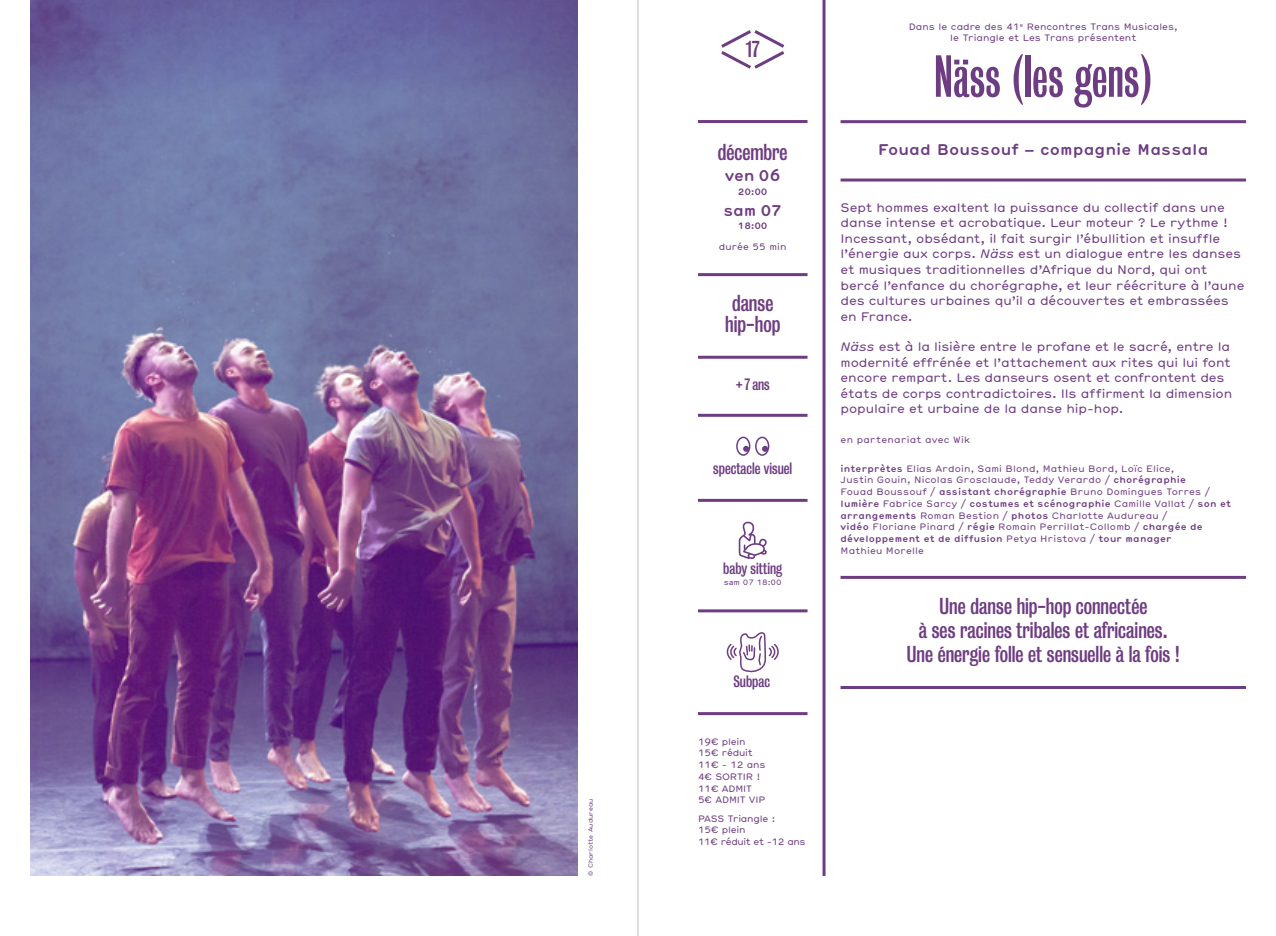
<style>
.page{position:relative;width:1276px;height:936px;background:#fff}
.page>*{position:absolute;margin:0;border:0;box-sizing:border-box;transform-origin:0 0}
.t1{font:54px "Bureau Grot Comp";color:#6e3c82}
.t2{font:21px/24.2px "Bureau Grot Cond";color:#6e3c82;text-align:center}
.t3{font:700 15px "Hermes";color:#6e3c82}
.t4{font:15px "Bureau Grot Cond";color:#6e3c82}
.t5{font:12px/15.6px "Hermes";letter-spacing:-.01em;color:#6e3c82}
.t6{font:9px/11.7px "Hermes";letter-spacing:.015em;color:#6e3c82;text-align:center}
.t7{font:9px/11.7px "Hermes";letter-spacing:-.02em;color:#6e3c82}
.t8{font:700 9px "Hermes";letter-spacing:-.02em;color:#6e3c82}
.t9{font:7.5px "Hermes";letter-spacing:-.01em;color:#6e3c82}
.t10{font:6px "Hermes";color:#6e3c82}
.s1{font-style:italic}
.s2{font-weight:700}
</style>
<div class="page">
<img style="left:30px;top:0;width:548px;height:875px">
<hr style="left:822px;top:0;width:3px;height:875px;background:#6e3c82">
<hr style="left:840px;top:120px;width:406px;height:3px;background:#6e3c82">
<hr style="left:840px;top:178px;width:406px;height:3px;background:#6e3c82">
<hr style="left:840px;top:576px;width:406px;height:3px;background:#6e3c82">
<hr style="left:840px;top:686px;width:406px;height:3px;background:#6e3c82">
<svg style="left:721px;top:30px;width:64px;height:39px"></svg>
<hr style="left:698px;top:120px;width:109px;height:3px;background:#6e3c82">
<hr style="left:698px;top:273px;width:109px;height:3px;background:#6e3c82">
<hr style="left:698px;top:356px;width:109px;height:3px;background:#6e3c82">
<hr style="left:698px;top:414px;width:109px;height:3px;background:#6e3c82">
<svg style="left:743px;top:446px;width:4px;height:6px"></svg>
<div style="left:736px;top:436px;width:14px;height:20px;border:2px solid #6e3c82;border-radius:50%"></div>
<svg style="left:762px;top:446px;width:4px;height:6px"></svg>
<div style="left:755px;top:436px;width:14px;height:20px;border:2px solid #6e3c82;border-radius:50%"></div>
<hr style="left:698px;top:499px;width:109px;height:3px;background:#6e3c82">
<svg style="left:738px;top:521px;width:29px;height:38px"></svg>
<hr style="left:698px;top:609px;width:109px;height:3px;background:#6e3c82">
<svg style="left:726px;top:632px;width:53px;height:41px"></svg>
<hr style="left:698px;top:712px;width:109px;height:3px;background:#6e3c82">
<hr style="left:638px;top:0;width:1px;height:935px;background:#bcbdc0">
<p class="t10" style="left:586px;top:875px;width:79px;rotate:-90deg">© Charlotte Audureau</p>
<h2 class="t2" style="left:746px;top:37px;width:15px">17</h2>
<h2 class="t2" style="left:718px;top:140px;width:71px">décembre</h2>
<p class="t3" style="left:725px;top:164px;width:57px">ven 06</p>
<p class="t8" style="left:738px;top:185px;width:31px">20:00</p>
<p class="t3" style="left:723px;top:199px;width:60px">sam 07</p>
<p class="t8" style="left:738px;top:219px;width:31px">18:00</p>
<p class="t6" style="left:719px;top:240px;width:69px">durée 55 min</p>
<h2 class="t2" style="left:725px;top:293px;width:57px;line-height:21px">danse hip-hop</h2>
<p class="t4" style="left:736px;top:376px;width:36px">+ 7 ans</p>
<p class="t4" style="left:713px;top:459px;width:81px">spectacle visuel</p>
<p class="t4" style="left:723px;top:559px;width:60px">baby sitting</p>
<p class="t9" style="left:724px;top:576px;width:59px">sam 07 18:00</p>
<p class="t4" style="left:733px;top:673px;width:38px">Subpac</p>
<p class="t7" style="left:698px;top:735px;width:69px">19€ plein<br>15€ réduit<br>11€ - 12 ans<br>4€ SORTIR !<br>11€ ADMIT<br>5€ ADMIT VIP</p>
<p class="t7" style="left:698px;top:811px;width:109px">PASS Triangle :<br>15€ plein<br>11€ réduit et -12 ans</p>
<p class="t6" style="left:908px;top:20px;width:270px">Dans le cadre des 41<sup>e</sup> Rencontres Trans Musicales, le Triangle et Les Trans présentent</p>
<h1 class="t1" style="left:933px;top:46px;width:221px">Näss (les gens)</h1>
<p class="t3" style="left:878px;top:138px;width:332px">Fouad Boussouf – compagnie Massala</p>
<p class="t5" style="left:840px;top:199px;width:405px">Sept hommes exaltent la puissance du collectif dans une danse intense et acrobatique. Leur moteur ? Le rythme !<br>Incessant, obsédant, il fait surgir l’ébullition et insuffle l’énergie aux corps. <span class="s1">Näss</span> est un dialogue entre les danses et musiques traditionnelles d’Afrique du Nord, qui ont bercé l’enfance du chorégraphe, et leur réécriture à l’aune des cultures urbaines qu’il a découvertes et embrassées en France.</p>
<p class="t5" style="left:840px;top:338px;width:393px"><span class="s1">Näss</span> est à la lisière entre le profane et le sacré, entre la modernité effrénée et l’attachement aux rites qui lui font encore rempart. Les danseurs osent et confrontent des états de corps contradictoires. Ils affirment la dimension populaire et urbaine de la danse hip-hop.</p>
<p class="t6" style="left:840px;top:433px;width:131px">en partenariat avec Wik</p>
<p class="t6" style="left:840px;top:462px;width:392px;text-align:left"><span class="s2">interprètes</span> Elias Ardoin, Sami Blond, Mathieu Bord, Loïc Elice,<br>Justin Gouin, Nicolas Grosclaude, Teddy Verardo / <span class="s2">chorégraphie<br></span>Fouad Boussouf / <span class="s2">assistant chorégraphie</span> Bruno Domingues Torres / <span class="s2">lumière</span> Fabrice Sarcy / <span class="s2">costumes et scénographie</span> Camille Vallat / <span class="s2">son et arrangements</span> Roman Bestion / <span class="s2">photos</span> Charlotte Audureau /<br><span class="s2">vidéo</span> Floriane Pinard / <span class="s2">régie</span> Romain Perrillat-Collomb / <span class="s2">chargée de développement et de diffusion</span> Petya Hristova / <span class="s2">tour manager<br></span>Mathieu Morelle</p>
<h2 class="t2" style="left:906px;top:594px;width:275px">Une danse hip-hop connectée<br>à ses racines tribales et africaines.<br>Une énergie folle et sensuelle à la fois !</h2>
</div>
